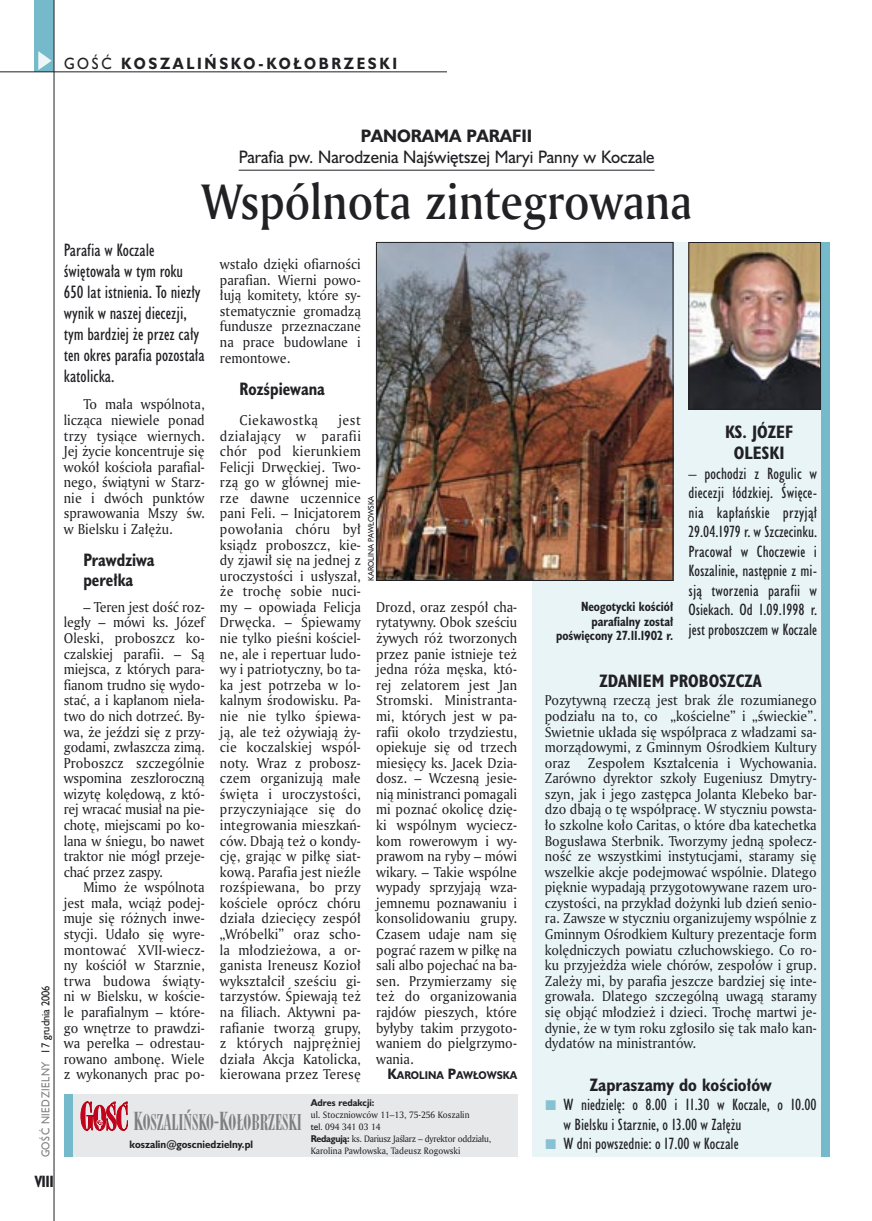
<style>
.page{position:relative;width:872px;height:1221px;background:#fff}
.page>*{position:absolute;margin:0;border:0;box-sizing:border-box;transform-origin:0 0}
._05a_tytyl_AmMd_32_pt{font:48px "Amerigo Md PL";color:#212125;scale:.9 1}
._05a_tytyl_AmMd_48_pt{font:21px "Modern 735 PL";color:#7f7f83;scale:.9 1}
._06-4_lead_lokal_HuCn_11_pt{font:16.5px/21px "Humanst 521 Cn PL";color:#212125}
._04-3_nadtytul_lokal{font:16.5px/21px "Humanst 521 PL";color:#212125;text-align:center;scale:.94 1}
._04-2_tytul_ramki{font:700 16.5px/21px "Humanst 521 Cn PL";color:#212125;text-align:center}
._04_srodtytul_HuCB_11_pt{font:700 16.5px/19.5px "Humanst 521 Cn PL";color:#212125;scale:.94 1}
._03-2_body_do_ramki{font:15px/19.5px "Humanst 521 Cn PL";color:#212125;text-align:justify}
._15a_temat_lewo{font:700 15px "Humanst 521 PL";letter-spacing:.2em;color:#212125;scale:.9 1}
._16_pagina_lewa{font:700 15px "Humanst 521 Cn PL";color:#212125;scale:.94 1}
._01_body_tekst{font:13.8px/15.6px "Amerigo PL";color:#212125;text-align:justify;scale:.94 1}
._03-4_body_liturgii{font:13.8px/15.6px "Amerigo PL";color:#212125;text-align:justify;scale:.94 1}
._01_body_tekst-2{font:13.8px "Amerigo PL";letter-spacing:.045em;color:#212125;scale:.94 1}
._09_podpis_zdjecia_HuCnB{font:700 12.3px/14.4px "Humanst 521 Cn PL";color:#212125;text-align:right;scale:.94 1}
._18a_data_lewa_GOSC{font:10.5px "Humanst 521 PL";letter-spacing:.05em;color:#7f7f83;scale:.9 1}
._18_data_lewa{font:10.5px "Humanst 521 PL";color:#212125;scale:.9 1}
._12a_autor_na_koncu_HuBd{font:700 10.35px "Humanst 521 PL";color:#212125;scale:.9 1}
._20a_stopka_adres{font:700 9.9px "Humanst 521 PL";color:#212125;scale:.94 1}
._20b_stopka_dzial{font:9px "Amerigo PL";color:#212125;scale:.94 1}
._20b_stopka_dzial-2{font:9px "Amerigo PL";letter-spacing:-.03em;color:#212125;scale:.94 1}
._20b_stopka_dzial-3{font:700 9px "Humanst 521 PL";color:#212125;scale:.94 1}
._09a_autor_zdjecia_Hu_5_pt{font:7.5px "Humanst 521 PL";color:#212125;scale:.94 1}
.s1{font-weight:400}
.s2{font-weight:700}
.s3{font-size:13.8px}
.s4{font-size:24px}
.s5{font-family:"Humanst 521 PL"}
.s6{font-family:"Humanst 521 PL";font-weight:700}
</style>
<div class="page">
<div style="left:532px;top:242px;width:296px;height:914px;background:#e9f4f6"></div>
<div style="left:821px;top:242px;width:8px;height:914px;background:#75baca"></div>
<hr style="left:239px;top:170px;width:415px;height:1px;background:#212125">
<div style="left:64px;top:1094px;width:453px;height:62px;background:#e7e8e9"></div>
<div style="left:64px;top:1094px;width:8px;height:62px;background:#75baca"></div>
<svg style="left:81px;top:1101px;width:47px;height:29px"></svg>
<div style="left:35px;top:0;width:19px;height:72px;background:#75baca"></div>
<svg style="left:38px;top:51px;width:14px;height:19px"></svg>
<hr style="left:54px;top:0;width:1px;height:1220px;background:#212125">
<hr style="left:0;top:72px;width:447px;height:1px;background:#212125">
<img style="left:690px;top:244px;width:128px;height:163px">
<div style="left:688px;top:242px;width:132px;height:167px;border:1px solid #212125"></div>
<img style="left:378px;top:244px;width:293px;height:334px">
<div style="left:376px;top:242px;width:297px;height:338px;border:1px solid #212125"></div>
<p class="_15a_temat_lewo" style="left:64px;top:53px;width:372px"><span class="s1">GOŚĆ</span> KOSZALIŃSKO-KOŁOBRZESKI</p>
<p class="_18_data_lewa" style="left:38px;top:1053px;width:77px;rotate:-90deg">17 grudnia 2006</p>
<p class="_18a_data_lewa_GOSC" style="left:38px;top:1157px;width:108px;rotate:-90deg">GOŚĆ NIEDZIELNY</p>
<p class="_16_pagina_lewa" style="left:35px;top:1170px;width:22px">VIII</p>
<p class="_04-3_nadtytul_lokal" style="left:239px;top:125px;width:444px"><span class="s2">PANORAMA PARAFII<br></span>Parafia pw. Narodzenia Najświętszej Maryi Panny w Koczale</p>
<p class="_05a_tytyl_AmMd_32_pt" style="left:201px;top:170px;width:547px">Wspólnota zintegrowana</p>
<p class="_06-4_lead_lokal_HuCn_11_pt" style="left:64px;top:239px;width:142px">Parafia w Koczale świętowała w tym roku<br>650 lat istnienia. To niezły wynik w naszej diecezji, tym bardziej że przez cały ten okres parafia pozostała katolicka.</p>
<p class="_01_body_tekst" style="left:64px;top:396px;width:151px;text-indent:20px">To mała wspólnota, licząca niewiele ponad trzy tysiące wiernych.<br>Jej życie koncentruje się wokół kościoła parafial&shy;nego, świątyni w Starz&shy;nie i dwóch punktów sprawowania Mszy św. w Bielsku i Załężu.</p>
<p class="_04_srodtytul_HuCB_11_pt" style="left:83px;top:550px;width:77px">Prawdziwa perełka</p>
<p class="_01_body_tekst" style="left:64px;top:598px;width:151px;text-indent:20px">– Teren jest dość roz&shy;legły – mówi ks. Józef Oleski, proboszcz ko&shy;czalskiej parafii. – Są miejsca, z których para&shy;fianom trudno się wydo&shy;stać, a i kapłanom nieła&shy;two do nich dotrzeć. By&shy;wa, że jeździ się z przy&shy;godami, zwłaszcza zimą.<br>Proboszcz szczególnie wspomina zeszłoroczną wizytę kolędową, z któ&shy;rej wracać musiał na pie&shy;chotę, miejscami po ko&shy;lana w śniegu, bo nawet traktor nie mógł przeje&shy;chać przez zaspy.</p>
<p class="_01_body_tekst" style="left:64px;top:879px;width:151px;text-indent:20px">Mimo że wspólnota jest mała, wciąż podej&shy;muje się różnych inwe&shy;stycji. Udało się wyre&shy;montować XVII-wiecz&shy;ny kościół w Starznie, trwa budowa świąty&shy;ni w Bielsku, w koście&shy;le parafialnym – które&shy;go wnętrze to prawdzi&shy;wa perełka – odrestau&shy;rowano ambonę. Wiele z wykonanych prac po-</p>
<p class="_01_body_tekst" style="left:220px;top:256px;width:151px">wstało dzięki ofiarności parafian. Wierni powo&shy;łują komitety, które sy&shy;stematycznie gromadzą fundusze przeznaczane na prace budowlane i remontowe.</p>
<p class="_04_srodtytul_HuCB_11_pt" style="left:239px;top:378px;width:92px">Rozśpiewana</p>
<p class="_01_body_tekst-2" style="left:239px;top:411px;width:85px">Ciekawostką</p>
<p class="_01_body_tekst" style="left:220px;top:412px;width:151px;text-indent:118px">jest działający w parafii chór pod kierunkiem Felicji Drwęckiej. Two&shy;rzą go w głównej mie&shy;rze dawne uczennice pani Feli. – Inicjatorem powołania chóru był ksiądz proboszcz, kie&shy;dy zjawił się na jednej z uroczystości i usłyszał, że trochę sobie nuci&shy;my – opowiada Felicja Drwęcka. – Śpiewamy nie tylko pieśni kościel&shy;ne, ale i repertuar ludo&shy;wy i patriotyczny, bo ta&shy;ka jest potrzeba w lo&shy;kalnym środowisku. Pa&shy;nie nie tylko śpiewa&shy;ją, ale też ożywiają ży&shy;cie koczalskiej wspól&shy;noty. Wraz z probosz&shy;czem organizują małe święta i uroczystości, przyczyniające się do integrowania mieszkań&shy;ców. Dbają też o kondy&shy;cję, grając w piłkę siat&shy;kową. Parafia jest nieźle rozśpiewana, bo przy kościele oprócz chóru działa dziecięcy zespół „Wróbelki” oraz scho&shy;la młodzieżowa, a or&shy;ganista Ireneusz Kozioł wykształcił sześciu gi&shy;tarzystów. Śpiewają też na filiach. Aktywni pa&shy;rafianie tworzą grupy, z których najprężniej działa Akcja Katolicka, kierowana przez Teresę</p>
<p class="_09a_autor_zdjecia_Hu_5_pt" style="left:366px;top:580px;width:92px;rotate:-90deg">KAROLINA PAWŁOWSKA</p>
<p class="_01_body_tekst" style="left:376px;top:598px;width:151px">Drozd, oraz zespół cha&shy;rytatywny. Obok sześciu żywych róż tworzonych przez panie istnieje też jedna róża męska, któ&shy;rej zelatorem jest Jan Stromski. Ministranta&shy;mi, których jest w pa&shy;rafii około trzydziestu, opiekuje się od trzech miesięcy ks. Jacek Dzia&shy;dosz. – Wczesną jesie&shy;nią ministranci pomagali mi poznać okolicę dzię&shy;ki wspólnym wyciecz&shy;kom rowerowym i wy&shy;prawom na ryby – mówi wikary. – Takie wspólne wypady sprzyjają wza&shy;jemnemu poznawaniu i konsolidowaniu grupy.<br>Czasem udaje nam się pograć razem w piłkę na sali albo pojechać na ba&shy;sen. Przymierzamy się też do organizowania rajdów pieszych, które byłyby takim przygoto&shy;waniem do pielgrzymo&shy;wania.</p>
<p class="_12a_autor_na_koncu_HuBd" style="left:387px;top:1068px;width:145px"><span class="s3">K</span>AROLINA <span class="s3">P</span>AWŁOWSKA</p>
<p class="_05a_tytyl_AmMd_48_pt" style="left:133px;top:1109px;width:189px"><span class="s4">K</span>OSZALIŃSKO-<span class="s4">K</span>OŁOBRZESKI</p>
<p class="_20a_stopka_adres" style="left:129px;top:1136px;width:133px">koszalin@goscniedzielny.pl</p>
<p class="_20b_stopka_dzial-3" style="left:311px;top:1096px;width:69px">Adres redakcji:</p>
<p class="_20b_stopka_dzial" style="left:311px;top:1108px;width:170px">ul. Stoczniowców 11–13, 75-256 Koszalin</p>
<p class="_20b_stopka_dzial" style="left:311px;top:1120px;width:76px"><span class="s5">tel.</span> 094 341 03 14</p>
<p class="_20b_stopka_dzial-2" style="left:311px;top:1132px;width:193px"><span class="s6">Redagują:</span> ks. Dariusz Jaślarz – dyrektor oddziału,</p>
<p class="_20b_stopka_dzial" style="left:311px;top:1144px;width:161px">Karolina Pawłowska, Tadeusz Rogowski</p>
<p class="_09_podpis_zdjecia_HuCnB" style="left:556px;top:599px;width:126px">Neogotycki kościół parafialny został poświęcony 27.11.1902 r.</p>
<p class="_04-2_tytul_ramki" style="left:725px;top:421px;width:70px">KS. JÓZEF<br>OLESKI</p>
<p class="_03-2_body_do_ramki" style="left:688px;top:463px;width:130px">– pochodzi z Rogulic w diecezji łódzkiej. Święce&shy;nia kapłańskie przyjął 29.04.1979 r. w Szczecinku.<br>Pracował w Choczewie i Koszalinie, następnie z mi&shy;sją tworzenia parafii w Osiekach. Od 1.09.1998 r. jest proboszczem w Koczale</p>
<p class="_04-2_tytul_ramki" style="left:599px;top:670px;width:164px">ZDANIEM PROBOSZCZA</p>
<p class="_03-4_body_liturgii" style="left:545px;top:692px;width:291px">Pozytywną rzeczą jest brak źle rozumianego podziału na to, co „kościelne” i „świeckie”.<br>Świetnie układa się współpraca z władzami sa&shy;morządowymi, z Gminnym Ośrodkiem Kultury oraz</p>
<p class="_03-4_body_liturgii" style="left:545px;top:754px;width:291px;text-indent:43px">Zespołem Kształcenia i Wychowania.<br>Zarówno dyrektor szkoły Eugeniusz Dmytry&shy;szyn, jak i jego zastępca Jolanta Klebeko bar&shy;dzo dbają o tę współpracę. W styczniu powsta&shy;ło szkolne koło Caritas, o które dba katechetka Bogusława Sterbnik. Tworzymy jedną społecz&shy;ność ze wszystkimi instytucjami, staramy się wszelkie akcje podejmować wspólnie. Dlatego pięknie wypadają przygotowywane razem uro&shy;czystości, na przykład dożynki lub dzień senio&shy;ra. Zawsze w styczniu organizujemy wspólnie z Gminnym Ośrodkiem Kultury prezentacje form kolędniczych powiatu człuchowskiego. Co ro&shy;ku przyjeżdża wiele chórów, zespołów i grup.<br>Zależy mi, by parafia jeszcze bardziej się inte&shy;growała. Dlatego szczególną uwagą staramy się objąć młodzież i dzieci. Trochę martwi je&shy;dynie, że w tym roku zgłosiło się tak mało kan&shy;dydatów na ministrantów.</p>
<p class="_04-2_tytul_ramki" style="left:590px;top:1073px;width:183px">Zapraszamy do kościołów</p>
<p class="_03-2_body_do_ramki" style="left:563px;top:1094px;width:254px">W niedzielę: o 8.00 i 11.30 w Koczale, o 10.00 w Bielsku i Starznie, o 13.00 w Załężu</p>
<p class="_03-2_body_do_ramki" style="left:563px;top:1133px;width:177px">W dni powszednie: o 17.00 w Koczale</p>
</div>
